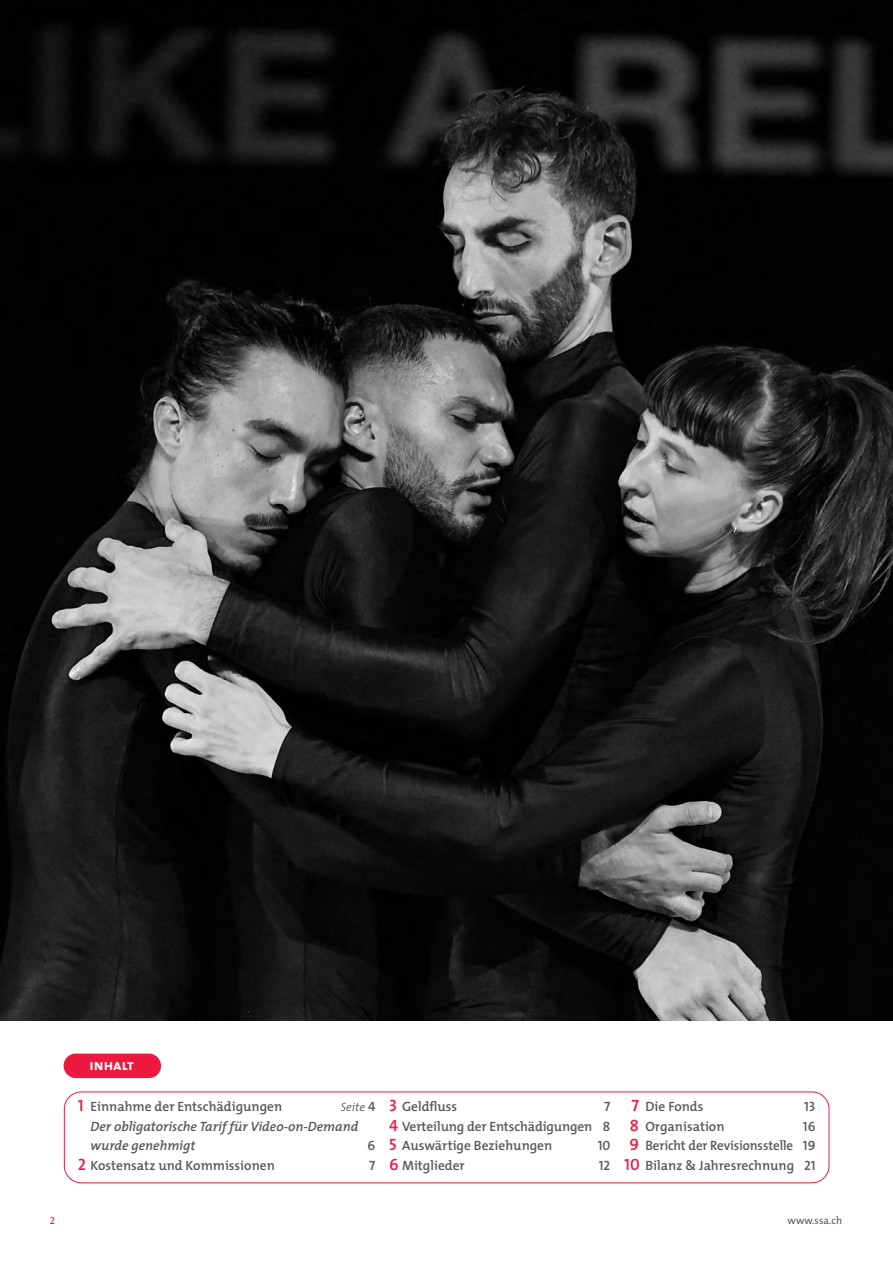
<style>
.page{position:relative;width:893px;height:1263px;background:#fff}
.page>*{position:absolute;margin:0;border:0;box-sizing:border-box;transform-origin:0 0}
.t1{font:15px "The Mix Bold Caps";color:#fff}
.t2{font:600 13.5px/19.5px "The Mix";color:#57585a}
.t3{font:italic 600 13.5px/19.5px "The Mix";color:#57585a}
.t4{font:13.5px "The Mix Semi Bold Caps";color:#57585a}
.t5{font:italic 300 12px "The Mix";color:#57585a}
.t6{font:10.5px "The Mix";color:#57585a}
.t7{font:10.5px "The Mix Caps";color:#ed1a40}
.s1{font-family:"The Mix Semi Bold Caps";font-weight:400;font-size:16.5px;color:#ed1a40}
.s2{font-family:"The Mix Semi Bold Caps";font-weight:400;font-style:normal;font-size:13.5px}
.s3{font-family:"The Mix Semi Bold Caps";font-weight:400}
</style>
<div class="page">
<div style="left:64px;top:1091px;width:765px;height:92px;border:1px solid #ed1a40;border-radius:17px"></div>
<div style="left:64px;top:1053px;width:97px;height:25px;background:#ed1a40;border-radius:12px"></div>
<img style="left:0;top:0;width:893px;height:1020px">
<p class="t1" style="left:89px;top:1055px;width:46px">inhalt</p>
<p class="t2" style="left:78px;top:1097px;width:206px"><span class="s1">1</span> Einnahme der Entschädigungen</p>
<p class="t5" style="left:341px;top:1100px;width:36px">Seite <span class="s2">4</span></p>
<p class="t3" style="left:91px;top:1117px;width:269px">Der obligatorische Tarif für Video-on-Demand wurde genehmigt</p>
<p class="t4" style="left:368px;top:1137px;width:9px">6</p>
<p class="t2" style="left:78px;top:1156px;width:199px"><span class="s1">2</span> Kostensatz und Kommissionen</p>
<p class="t4" style="left:369px;top:1157px;width:8px">7</p>
<p class="t2" style="left:389px;top:1097px;width:70px"><span class="s1">3</span> Geldfluss</p>
<p class="t4" style="left:604px;top:1098px;width:8px">7</p>
<p class="t2" style="left:389px;top:1117px;width:223px"><span class="s1">4</span> Verteilung der Entschädigungen <span class="s3">8<br></span><span class="s1">5</span> Auswärtige Beziehungen</p>
<p class="t4" style="left:598px;top:1137px;width:14px">10</p>
<p class="t2" style="left:389px;top:1156px;width:77px"><span class="s1">6</span> Mitglieder</p>
<p class="t4" style="left:599px;top:1157px;width:13px">12</p>
<p class="t2" style="left:632px;top:1097px;width:73px"><span class="s1">7</span> Die Fonds</p>
<p class="t4" style="left:804px;top:1098px;width:13px">13</p>
<p class="t2" style="left:630px;top:1117px;width:96px"><span class="s1">8</span> Organisation</p>
<p class="t4" style="left:803px;top:1118px;width:14px">16</p>
<p class="t2" style="left:624px;top:1136px;width:193px;text-align:center"><span class="s1">9</span> Bericht der Revisionsstelle <span class="s3">19<br></span><span class="s1">10</span> Bilanz &amp; Jahresrechnung <span class="s3">21</span></p>
<p class="t7" style="left:50px;top:1214px;width:7px">2</p>
<p class="t6" style="left:788px;top:1214px;width:56px">www.ssa.ch</p>
</div>
